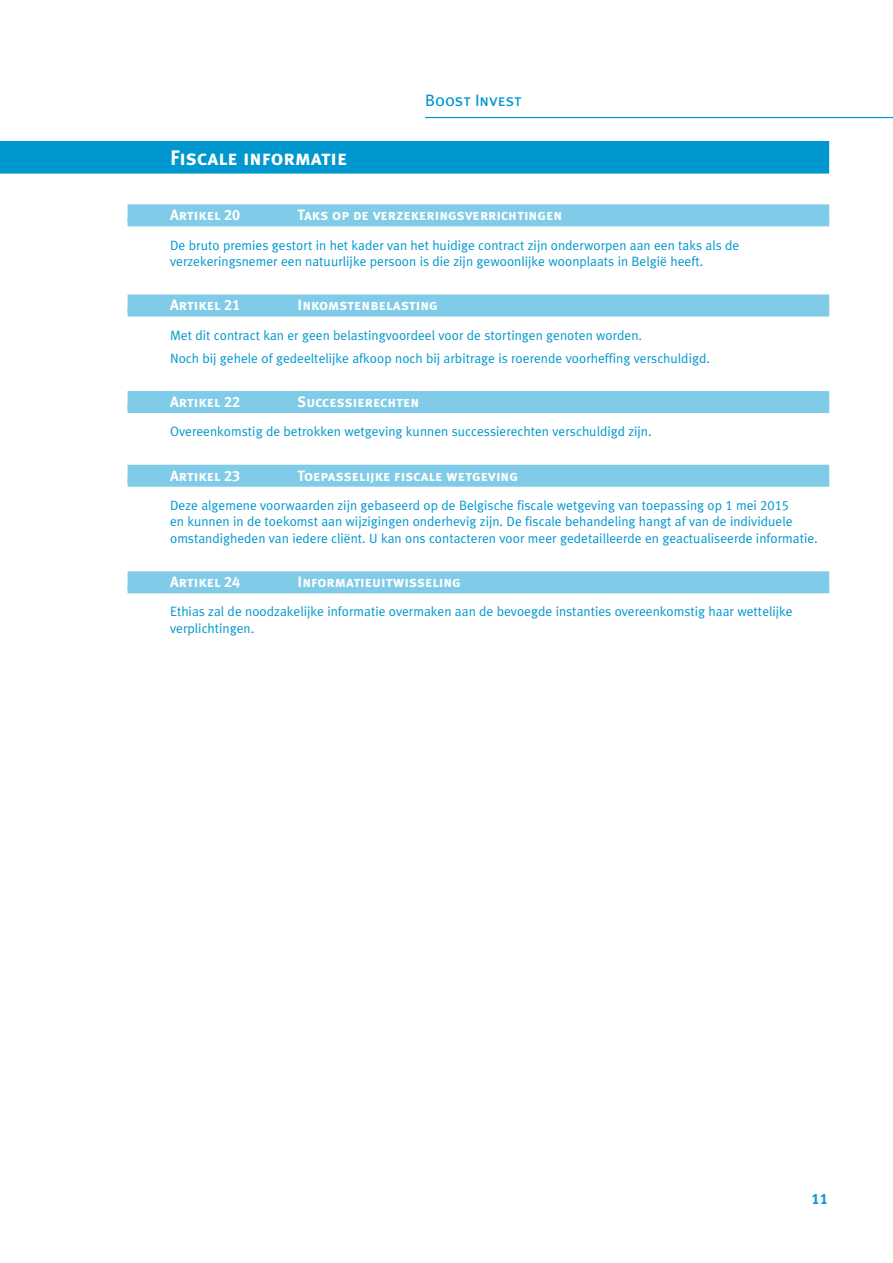
<style>
.page{position:relative;width:893px;height:1263px;background:#fff}
.page>*{position:absolute;margin:0;border:0;box-sizing:border-box;transform-origin:0 0}
.t1{font:21px "Meta Ethias Bold Caps";color:#fff}
.t2{font:16.5px "Meta Ethias Book Caps";letter-spacing:-.005em;color:#0097ce}
.t3{font:15px "Meta Ethias Bold Caps";color:#fff}
.t4{font:15px "Meta Ethias Bold Caps";color:#0097ce}
.t5{font:13.5px/16.5px "Meta Ethias Normal";color:#0097ce}
</style>
<div class="page">
<hr style="left:425px;top:117px;width:468px;height:1px;background:#0097ce">
<div style="left:0;top:141px;width:829px;height:22px;background:#0097ce"></div>
<div style="left:0;top:163px;width:829px;height:11px;background:#0097ce"></div>
<div style="left:128px;top:204px;width:701px;height:18px;background:#80cbe7"></div>
<div style="left:128px;top:218px;width:701px;height:8px;background:#80cbe7"></div>
<div style="left:128px;top:294px;width:701px;height:18px;background:#80cbe7"></div>
<div style="left:128px;top:308px;width:701px;height:8px;background:#80cbe7"></div>
<div style="left:128px;top:391px;width:701px;height:18px;background:#80cbe7"></div>
<div style="left:128px;top:405px;width:701px;height:8px;background:#80cbe7"></div>
<div style="left:128px;top:465px;width:701px;height:18px;background:#80cbe7"></div>
<div style="left:128px;top:478px;width:701px;height:9px;background:#80cbe7"></div>
<div style="left:128px;top:571px;width:701px;height:18px;background:#80cbe7"></div>
<div style="left:128px;top:585px;width:701px;height:8px;background:#80cbe7"></div>
<h1 class="t1" style="left:170px;top:146px;width:179px">Fiscale informatie</h1>
<p class="t2" style="left:425px;top:91px;width:98px">Boost Invest</p>
<p class="t3" style="left:170px;top:206px;width:72px">Artikel 20</p>
<p class="t3" style="left:298px;top:206px;width:266px">Taks op de verzekeringsverrichtingen</p>
<p class="t5" style="left:170px;top:236px;width:571px">De bruto premies gestort in het kader van het huidige contract zijn onderworpen aan een taks als de verzekeringsnemer een natuurlijke persoon is die zijn gewoonlijke woonplaats in België heeft.</p>
<p class="t3" style="left:170px;top:296px;width:72px">Artikel 21</p>
<p class="t3" style="left:298px;top:296px;width:142px">Inkomstenbelasting</p>
<p class="t5" style="left:170px;top:323px;width:541px;line-height:23px">Met dit contract kan er geen belastingvoordeel voor de stortingen genoten worden.<br>Noch bij gehele of gedeeltelijke afkoop noch bij arbitrage is roerende voorheffing verschuldigd.</p>
<p class="t3" style="left:170px;top:393px;width:72px">Artikel 22</p>
<p class="t3" style="left:298px;top:393px;width:123px">Successierechten</p>
<p class="t5" style="left:170px;top:423px;width:483px">Overeenkomstig de betrokken wetgeving kunnen successierechten verschuldigd zijn.</p>
<p class="t3" style="left:170px;top:467px;width:72px">Artikel 23</p>
<p class="t3" style="left:298px;top:467px;width:222px">Toepasselijke fiscale wetgeving</p>
<p class="t5" style="left:170px;top:497px;width:649px">Deze algemene voorwaarden zijn gebaseerd op de Belgische fiscale wetgeving van toepassing op 1 mei 2015<br>en kunnen in de toekomst aan wijzigingen onderhevig zijn. De fiscale behandeling hangt af van de individuele omstandigheden van iedere cliënt. U kan ons contacteren voor meer gedetailleerde en geactualiseerde informatie.</p>
<p class="t3" style="left:170px;top:573px;width:72px">Artikel 24</p>
<p class="t3" style="left:298px;top:573px;width:165px">Informatieuitwisseling</p>
<p class="t5" style="left:170px;top:603px;width:624px">Ethias zal de noodzakelijke informatie overmaken aan de bevoegde instanties overeenkomstig haar wettelijke verplichtingen.</p>
<p class="t4" style="left:812px;top:1190px;width:18px">11</p>
</div>
